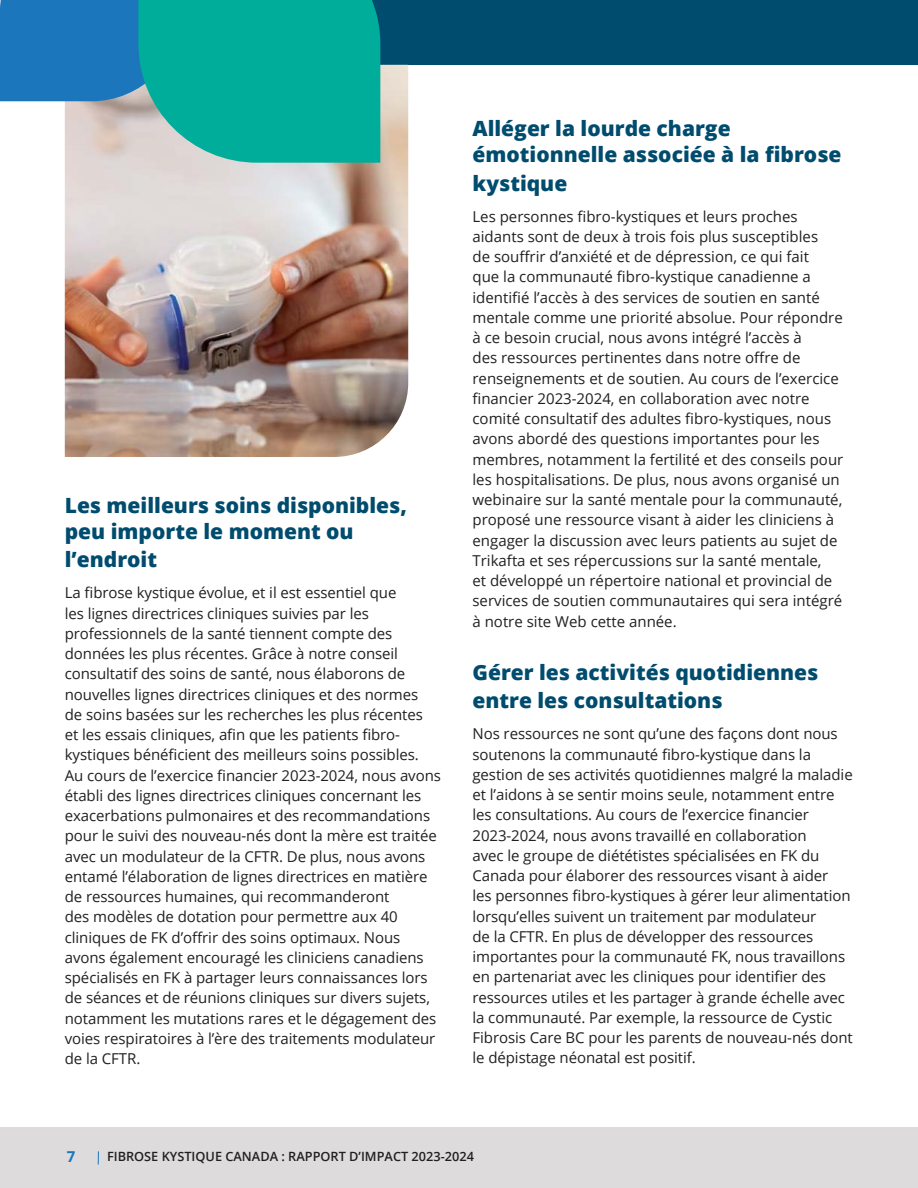
<style>
.page{position:relative;width:918px;height:1188px;background:#fff}
.page>*{position:absolute;margin:0;border:0;box-sizing:border-box;transform-origin:0 0}
.t1{font:800 21px/26.2px "Open Sans";color:#004c6e}
.t2{font:15px/20.2px "Open Sans";letter-spacing:-.005em;color:#221f1f}
.t3{font:700 15px "Open Sans";color:#1c76bc}
.t4{font:600 12.75px "Open Sans";color:#221f1f}
</style>
<div class="page">
<div style="left:212px;top:0;width:706px;height:65px;background:#004c6e"></div>
<div style="left:0;top:1128px;width:918px;height:60px;background:#dddbdc"></div>
<svg style="left:98px;top:1151px;width:1px;height:14px"></svg>
<img style="left:65px;top:65px;width:343px;height:392px">
<svg style="left:0;top:0;width:381px;height:163px;background:#31a9ae"></svg>
<h1 class="t1" style="left:65px;top:494px;width:344px">Les meilleurs soins disponibles, peu importe le moment ou</h1>
<h1 class="t1" style="left:65px;top:549px;width:94px">l’endroit</h1>
<p class="t2" style="left:65px;top:582px;width:378px">La fibrose kystique évolue, et il est essentiel que<br>les lignes directrices cliniques suivies par les professionnels de la santé tiennent compte des données les plus récentes. Grâce à notre conseil consultatif des soins de santé, nous élaborons de nouvelles lignes directrices cliniques et des normes<br>de soins basées sur les recherches les plus récentes<br>et les essais cliniques, afin que les patients fibro&shy;kystiques bénéficient des meilleurs soins possibles.<br>Au cours de l’exercice financier 2023-2024, nous avons établi des lignes directrices cliniques concernant les exacerbations pulmonaires et des recommandations pour le suivi des nouveau-nés dont la mère est traitée avec un modulateur de la CFTR. De plus, nous avons entamé l’élaboration de lignes directrices en matière de ressources humaines, qui recommanderont<br>des modèles de dotation pour permettre aux 40 cliniques de FK d’offrir des soins optimaux. Nous avons également encouragé les cliniciens canadiens spécialisés en FK à partager leurs connaissances lors de séances et de réunions cliniques sur divers sujets, notamment les mutations rares et le dégagement des voies respiratoires à l’ère des traitements modulateur de la CFTR.</p>
<h1 class="t1" style="left:472px;top:117px;width:371px">Alléger la lourde charge émotionnelle associée à la fibrose</h1>
<h1 class="t1" style="left:472px;top:169px;width:96px">kystique</h1>
<p class="t2" style="left:472px;top:206px;width:372px">Les personnes fibro-kystiques et leurs proches aidants sont de deux à trois fois plus susceptibles<br>de souffrir d’anxiété et de dépression, ce qui fait<br>que la communauté fibro-kystique canadienne a identifié l’accès à des services de soutien en santé mentale comme une priorité absolue. Pour répondre à ce besoin crucial, nous avons intégré l’accès à<br>des ressources pertinentes dans notre offre de renseignements et de soutien. Au cours de l’exercice financier 2023-2024, en collaboration avec notre comité consultatif des adultes fibro-kystiques, nous avons abordé des questions importantes pour les membres, notamment la fertilité et des conseils pour les hospitalisations. De plus, nous avons organisé un webinaire sur la santé mentale pour la communauté, proposé une ressource visant à aider les cliniciens à engager la discussion avec leurs patients au sujet de Trikafta et ses répercussions sur la santé mentale,<br>et développé un répertoire national et provincial de services de soutien communautaires qui sera intégré à notre site Web cette année.</p>
<h1 class="t1" style="left:472px;top:660px;width:347px;line-height:28.5px">Gérer les activités quotidiennes entre les consultations</h1>
<p class="t2" style="left:472px;top:725px;width:382px">Nos ressources ne sont qu’une des façons dont nous soutenons la communauté fibro-kystique dans la gestion de ses activités quotidiennes malgré la maladie et l’aidons à se sentir moins seule, notamment entre les consultations. Au cours de l’exercice financier 2023-2024, nous avons travaillé en collaboration<br>avec le groupe de diététistes spécialisées en FK du Canada pour élaborer des ressources visant à aider<br>les personnes fibro-kystiques à gérer leur alimentation lorsqu’elles suivent un traitement par modulateur<br>de la CFTR. En plus de développer des ressources importantes pour la communauté FK, nous travaillons en partenariat avec les cliniques pour identifier des ressources utiles et les partager à grande échelle avec la communauté. Par exemple, la ressource de Cystic Fibrosis Care BC pour les parents de nouveau-nés dont le dépistage néonatal est positif.</p>
<p class="t3" style="left:67px;top:1151px;width:10px">7</p>
<p class="t4" style="left:107px;top:1152px;width:368px">FIBROSE KYSTIQUE CANADA : RAPPORT D’IMPACT 2023-2024</p>
</div>
